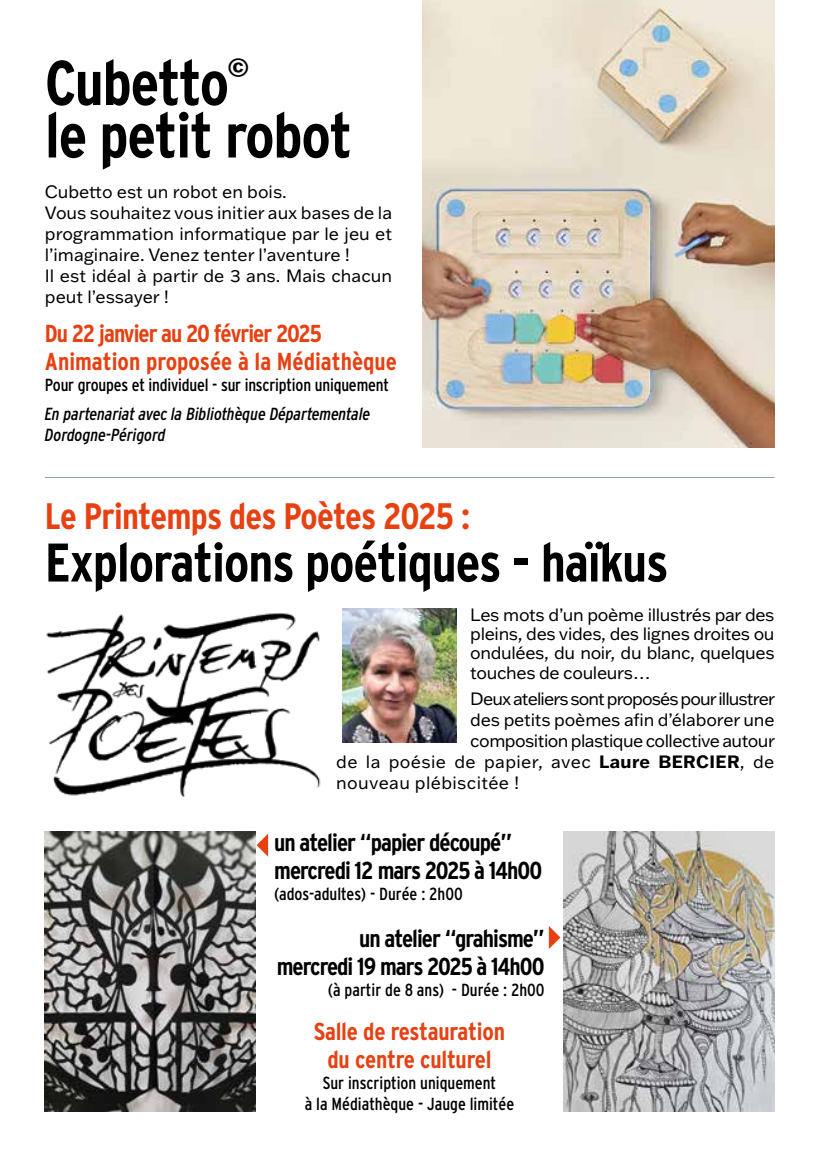
<style>
.page{position:relative;width:819px;height:1166px;background:#fff}
.page>*{position:absolute;margin:0;border:0;box-sizing:border-box;transform-origin:0 0}
.t1{font:700 63px "Interstate Condensed";letter-spacing:-.02em;color:#000}
.t2{font:700 54.25px "Interstate Condensed";letter-spacing:-.02em;color:#000}
.t3{font:700 36.75px "Interstate Condensed";letter-spacing:-.025em;color:#e74011}
.t4{font:700 24.5px/28px "Interstate Condensed";letter-spacing:-.01em;color:#e74011}
.t5{font:700 24.5px/28px "Interstate Condensed";letter-spacing:-.04em;color:#000}
.t6{font:700 21.35px "Franklin Gothic ATF";color:#000}
.t7{font:17.5px/21px "Franklin Gothic ATF";letter-spacing:-.005em;color:#000}
.t8{font:17.5px/21px "Interstate Condensed";color:#000;text-align:center}
.t9{font:italic 17.5px/21px "Interstate Condensed";color:#000}
.t10{font:17.5px "Franklin Gothic ATF";letter-spacing:.02em;color:#000}
.t11{font:17.5px "Franklin Gothic ATF";letter-spacing:-.05em;color:#000}
.t12{font:17.5px "Franklin Gothic ATF";letter-spacing:-.03em;color:#000}
.s1{font-weight:700}
</style>
<div class="page">
<img style="left:422px;top:0;width:352px;height:448px">
<hr style="left:45px;top:477px;width:729px;height:1px;background:#95a1b7">
<img style="left:46px;top:613px;width:275px;height:184px">
<img style="left:342px;top:609px;width:114px;height:134px">
<img style="left:45px;top:831px;width:210px;height:281px">
<img style="left:564px;top:831px;width:210px;height:281px">
<svg style="left:256px;top:834px;width:12px;height:23px"></svg>
<svg style="left:549px;top:926px;width:11px;height:23px"></svg>
<h1 class="t1" style="left:45px;top:48px;width:186px">Cubetto</h1>
<p class="t6" style="left:228px;top:53px;width:23px">©</p>
<h1 class="t1" style="left:45px;top:100px;width:309px">le petit robot</h1>
<p class="t7" style="left:45px;top:181px;width:349px">Cubetto est un robot en bois.<br>Vous souhaitez vous initier aux bases de la programmation informatique par le jeu et l’imaginaire. Venez tenter l’aventure !<br>Il est idéal à partir de 3 ans. Mais chacun peut l’essayer !</p>
<h3 class="t4" style="left:45px;top:319px;width:354px">Du 22 janvier au 20 février 2025<br>Animation proposée à la Médiathèque</h3>
<p class="t8" style="left:45px;top:374px;width:345px">Pour groupes et individuel - sur inscription uniquement</p>
<p class="t9" style="left:45px;top:404px;width:327px">En partenariat avec la Bibliothèque Départementale<br>Dordogne-Périgord</p>
<h3 class="t3" style="left:45px;top:495px;width:427px">Le Printemps des Poètes 2025 :</h3>
<h2 class="t2" style="left:45px;top:532px;width:625px">Explorations poétiques - haïkus</h2>
<p class="t7" style="left:470px;top:604px;width:306px;line-height:19.2px;text-align:justify">Les mots d’un poème illustrés par des pleins, des vides, des lignes droites ou ondulées, du noir, du blanc, quelques touches de couleurs…</p>
<p class="t11" style="left:470px;top:687px;width:306px">Deux ateliers sont proposés pour illustrer</p>
<p class="t7" style="left:470px;top:708px;width:306px">des petits poèmes afin d’élaborer une</p>
<p class="t12" style="left:470px;top:729px;width:306px">composition plastique collective autour</p>
<p class="t10" style="left:336px;top:750px;width:439px">de la poésie de papier, avec <span class="s1">Laure BERCIER</span>, de</p>
<p class="t10" style="left:336px;top:771px;width:184px">nouveau plébiscitée !</p>
<h3 class="t5" style="left:274px;top:828px;width:269px">un atelier “papier découpé” mercredi 12 mars 2025 à 14h00</h3>
<p class="t8" style="left:274px;top:883px;width:190px">(ados-adultes) - Durée : 2h00</p>
<h3 class="t5" style="left:277px;top:924px;width:269px;text-align:right">un atelier “grahisme” mercredi 19 mars 2025 à 14h00</h3>
<p class="t8" style="left:327px;top:979px;width:218px">(à partir de 8 ans) - Durée : 2h00</p>
<h3 class="t4" style="left:314px;top:1017px;width:193px;text-align:center">Salle de restauration du centre culturel</h3>
<p class="t8" style="left:305px;top:1072px;width:211px">Sur inscription uniquement<br>à la Médiathèque - Jauge limitée</p>
</div>
